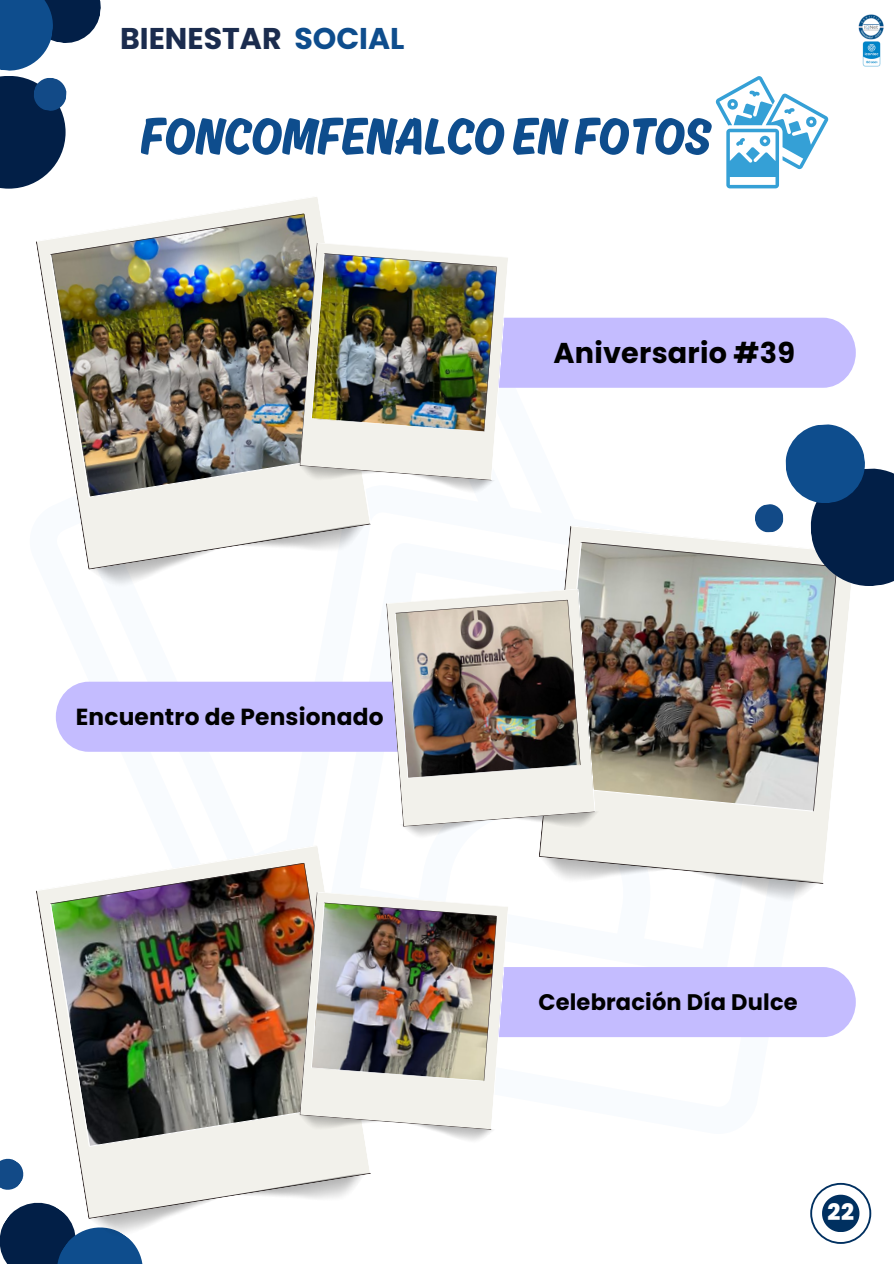
<style>
.page{position:relative;width:894px;height:1264px;background:#fff}
.page>*{position:absolute;margin:0;border:0;box-sizing:border-box;transform-origin:0 0}
.t1{font:54.6px "Ahkio";color:#0e4d8d}
.t2{font:700 30px "Poppins";color:#1b2c4e}
.t3{font:700 28.65px "Poppins";letter-spacing:.01em;color:#000}
.t4{font:700 23.25px "Poppins";letter-spacing:.01em;color:#000}
.t5{font:800 22.65px "Poppins";color:#fff}
.t6{font:700 22.5px "Poppins";letter-spacing:.01em;color:#000}
.s1{color:#0e4d8d}
</style>
<div class="page">
<svg style="left:0;top:1202px;width:143px;height:61px"></svg>
<svg style="left:0;top:1158px;width:24px;height:32px"></svg>
<div style="left:0;top:76px;width:66px;height:113px;background:#021f47"></div>
<svg style="left:0;top:0;width:101px;height:112px"></svg>
<img style="left:862px;top:42px;width:19px;height:25px">
<img style="left:858px;top:14px;width:26px;height:28px">
<div style="left:382px;top:318px;width:473px;height:70px;background:#c4bcff;border-radius:34px"></div>
<img style="left:36px;top:197px;width:334px;height:327px">
<img style="left:89px;top:523px;width:282px;height:63px">
<img style="left:295px;top:463px;width:200px;height:35px">
<img style="left:299px;top:242px;width:12px;height:238px">
<img style="left:311px;top:242px;width:198px;height:238px">
<svg style="left:715px;top:76px;width:113px;height:112px"></svg>
<img style="left:557px;top:525px;width:294px;height:358px">
<img style="left:539px;top:856px;width:281px;height:45px">
<div style="left:56px;top:681px;width:483px;height:70px;background:#c4bcff;border-radius:34px"></div>
<img style="left:403px;top:811px;width:198px;height:31px">
<svg style="left:402px;top:812px;width:193px;height:14px;fill:#f2f1eb"></svg>
<img style="left:386px;top:588px;width:209px;height:224px">
<svg style="left:754px;top:424px;width:139px;height:164px"></svg>
<div style="left:382px;top:967px;width:473px;height:70px;background:#c4bcff;border-radius:34px"></div>
<img style="left:36px;top:846px;width:334px;height:327px">
<img style="left:89px;top:1172px;width:282px;height:72px">
<img style="left:295px;top:1112px;width:198px;height:35px">
<img style="left:299px;top:891px;width:12px;height:238px">
<img style="left:311px;top:891px;width:197px;height:238px">
<svg style="left:810px;top:1182px;width:60px;height:61px"></svg>
<p class="t2" style="left:120px;top:17px;width:286px">BIENESTAR <span class="s1">SOCIAL</span></p>
<p class="t1" style="left:140px;top:103px;width:571px">FONCOMFENALCO EN FOTOS</p>
<p class="t3" style="left:553px;top:332px;width:243px">Aniversario #39</p>
<p class="t4" style="left:76px;top:700px;width:309px">Encuentro de Pensionado</p>
<p class="t6" style="left:538px;top:986px;width:261px">Celebración Día Dulce</p>
<p class="t5" style="left:827px;top:1196px;width:28px">22</p>
</div>
